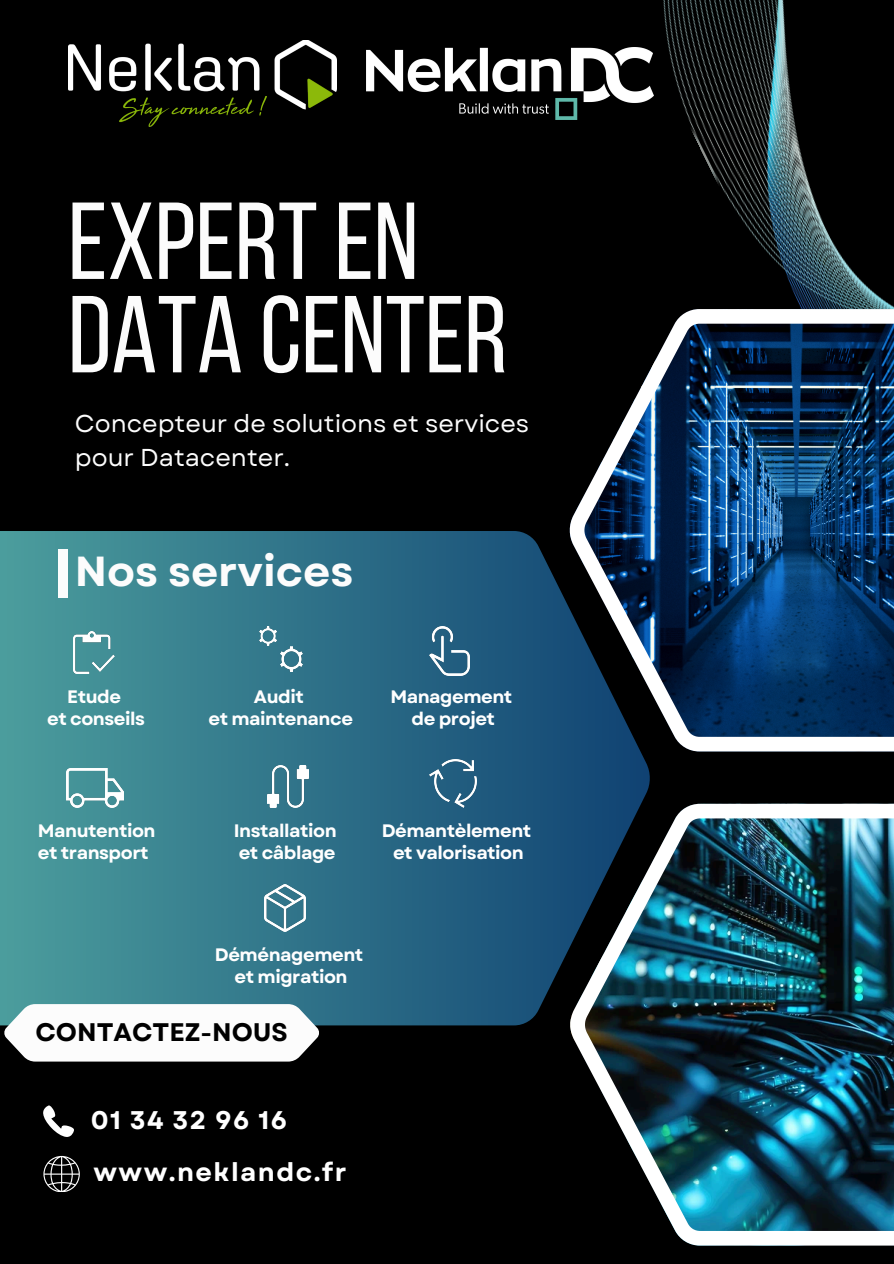
<style>
.page{position:relative;width:894px;height:1264px;background:#fff}
.page>*{position:absolute;margin:0;border:0;box-sizing:border-box;transform-origin:0 0}
.t1{font:109.05px "Bebas Neue";color:#fcfcfc}
.t2{font:700 42px "Garet";color:#fcfcfc}
.t3{font:700 25.5px "Garet";letter-spacing:.055em;color:#fff}
.t4{font:700 25.35px "Garet";color:#000}
.t5{font:24.45px/33.8px "Garet";color:#fcfcfc}
.t6{font:700 18px "Garet";letter-spacing:-.025em;color:#fff}
</style>
<div class="page">
<div style="left:0;top:0;width:893px;height:1263px;background:#000"></div>
<img style="left:555px;top:0;width:338px;height:309px">
<svg style="left:569px;top:309px;width:324px;height:442px;background:#1e4165"></svg>
<img style="left:570px;top:803px;width:323px;height:442px">
<svg style="left:0;top:531px;width:649px;height:494px;background:#2f6d82"></svg>
<svg style="left:4px;top:1004px;width:315px;height:57px;background:#eceeef"></svg>
<img style="left:259px;top:626px;width:43px;height:45px">
<img style="left:74px;top:631px;width:40px;height:42px">
<img style="left:429px;top:759px;width:47px;height:48px">
<img style="left:264px;top:884px;width:42px;height:47px">
<img style="left:268px;top:765px;width:40px;height:42px">
<img style="left:429px;top:626px;width:40px;height:49px">
<img style="left:67px;top:768px;width:56px;height:39px">
<svg style="left:43px;top:1105px;width:31px;height:31px"></svg>
<svg style="left:43px;top:1155px;width:36px;height:36px"></svg>
<img style="left:68px;top:41px;width:268px;height:86px">
<div style="left:59px;top:549px;width:9px;height:49px;background:#fcfcfc"></div>
<img style="left:366px;top:47px;width:287px;height:72px">
<p class="t1" style="left:68px;top:197px;width:352px">EXPERTEN</p>
<p class="t1" style="left:68px;top:290px;width:440px">DATA CENTER</p>
<p class="t5" style="left:75px;top:407px;width:456px">Concepteur de solutions et services pour Datacenter.</p>
<p class="t2" style="left:75px;top:541px;width:280px">Nos services</p>
<p class="t6" style="left:67px;top:683px;width:55px">Etude</p>
<p class="t6" style="left:47px;top:706px;width:99px">et conseils</p>
<p class="t6" style="left:254px;top:683px;width:51px">Audit</p>
<p class="t6" style="left:208px;top:706px;width:146px">et maintenance</p>
<p class="t6" style="left:390px;top:683px;width:123px">Management</p>
<p class="t6" style="left:411px;top:706px;width:85px">de projet</p>
<p class="t6" style="left:38px;top:817px;width:119px">Manutention</p>
<p class="t6" style="left:38px;top:840px;width:112px">et transport</p>
<p class="t6" style="left:234px;top:817px;width:104px">Installation</p>
<p class="t6" style="left:238px;top:840px;width:98px">et câblage</p>
<p class="t6" style="left:381px;top:817px;width:151px">Démantèlement</p>
<h3 class="t6" style="left:393px;top:840px;width:132px">et valorisation</h3>
<p class="t6" style="left:215px;top:941px;width:150px">Déménagement</p>
<p class="t6" style="left:234px;top:964px;width:114px">et migration</p>
<p class="t4" style="left:35px;top:1014px;width:254px">CONTACTEZ-NOUS</p>
<p class="t3" style="left:91px;top:1101px;width:198px">01 34 32 96 16</p>
<h4 class="t3" style="left:93px;top:1154px;width:254px">www.neklandc.fr</h4>
</div>
